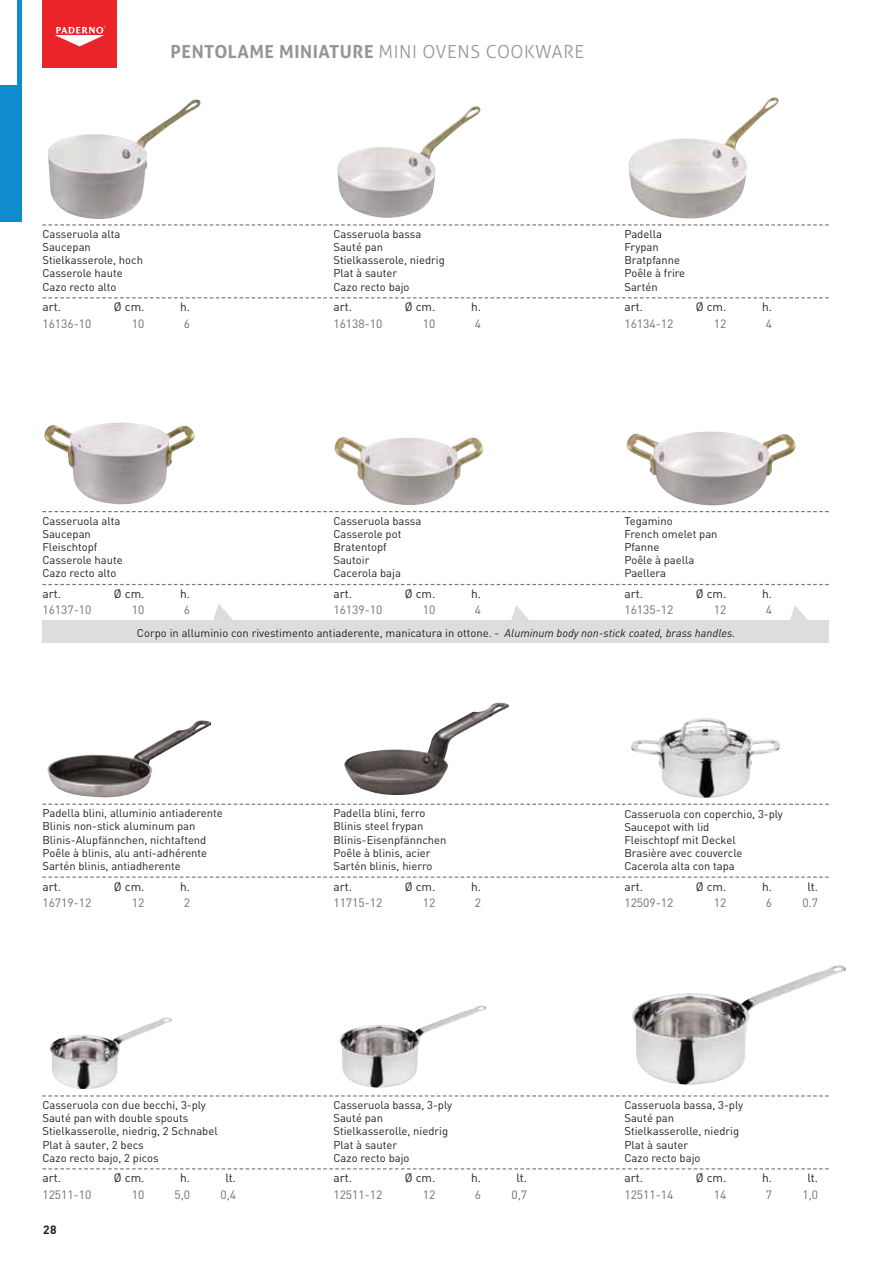
<style>
.page{position:relative;width:893px;height:1263px;background:#fff}
.page>*{position:absolute;margin:0;border:0;box-sizing:border-box;transform-origin:0 0}
.t1{font:700 18px "Aller";letter-spacing:.03em;color:#939598}
.t2{font:12px "DIN";color:#6d6e70}
.t3{font:12px "DIN";color:#231f20}
.t4{font:700 12px "DIN";color:#231f20}
.t5{font:11.25px/13.2px "DIN";color:#231f20}
.s1{font-weight:300}
.s2{font-style:italic}
</style>
<div class="page">
<svg style="left:790px;top:605px;width:18px;height:15px"></svg>
<svg style="left:511px;top:605px;width:18px;height:15px"></svg>
<svg style="left:213px;top:604px;width:20px;height:16px"></svg>
<div style="left:42px;top:620px;width:787px;height:23px;background:#dcddde"></div>
<img style="left:48px;top:99px;width:153px;height:120px">
<svg style="left:42px;top:297px;width:787px;height:1px"></svg>
<svg style="left:42px;top:224px;width:787px;height:2px"></svg>
<img style="left:337px;top:106px;width:144px;height:112px">
<img style="left:628px;top:97px;width:151px;height:122px">
<img style="left:44px;top:422px;width:151px;height:83px">
<svg style="left:42px;top:584px;width:787px;height:1px"></svg>
<svg style="left:42px;top:511px;width:787px;height:1px"></svg>
<img style="left:334px;top:437px;width:150px;height:68px">
<img style="left:626px;top:431px;width:170px;height:75px">
<img style="left:50px;top:1017px;width:122px;height:72px">
<svg style="left:42px;top:1168px;width:787px;height:1px"></svg>
<svg style="left:42px;top:1095px;width:787px;height:2px"></svg>
<img style="left:339px;top:1006px;width:148px;height:82px">
<img style="left:632px;top:965px;width:214px;height:120px">
<svg style="left:42px;top:877px;width:787px;height:1px"></svg>
<svg style="left:42px;top:804px;width:787px;height:1px"></svg>
<img style="left:47px;top:720px;width:164px;height:78px">
<img style="left:344px;top:702px;width:165px;height:93px">
<img style="left:631px;top:718px;width:149px;height:80px">
<div style="left:0;top:85px;width:21px;height:137px;background:#0f8ccd"></div>
<div style="left:42px;top:0;width:75px;height:67px;background:#eb2429"></div>
<svg style="left:55px;top:26px;width:50px;height:20px"></svg>
<hr style="left:17px;top:0;width:4px;height:207px;background:#0f8ccd">
<h1 class="t1" style="left:171px;top:45px;width:415px">PENTOLAME MINIATURE <span class="s1">MINI OVENS COOKWARE</span></h1>
<p class="t5" style="left:42px;top:229px;width:102px">Casseruola alta<br>Saucepan<br>Stielkasserole, hoch<br>Casserole haute<br>Cazo recto alto</p>
<p class="t3" style="left:42px;top:303px;width:20px">art.</p>
<p class="t3" style="left:114px;top:303px;width:32px">Ø cm.</p>
<p class="t3" style="left:180px;top:303px;width:11px">h.</p>
<p class="t2" style="left:42px;top:319px;width:50px">16136-10</p>
<p class="t2" style="left:132px;top:319px;width:14px">10</p>
<p class="t2" style="left:184px;top:319px;width:8px">6</p>
<p class="t5" style="left:333px;top:229px;width:113px">Casseruola bassa<br>Sauté pan<br>Stielkasserole, niedrig<br>Plat à sauter<br>Cazo recto bajo</p>
<p class="t3" style="left:333px;top:303px;width:20px">art.</p>
<p class="t3" style="left:405px;top:303px;width:32px">Ø cm.</p>
<p class="t3" style="left:471px;top:303px;width:11px">h.</p>
<p class="t2" style="left:333px;top:319px;width:50px">16138-10</p>
<p class="t2" style="left:423px;top:319px;width:14px">10</p>
<p class="t2" style="left:475px;top:319px;width:8px">4</p>
<p class="t5" style="left:624px;top:229px;width:62px">Padella<br>Frypan<br>Bratpfanne<br>Poêle à frire<br>Sartén</p>
<p class="t3" style="left:624px;top:303px;width:20px">art.</p>
<p class="t3" style="left:696px;top:303px;width:32px">Ø cm.</p>
<p class="t3" style="left:762px;top:303px;width:11px">h.</p>
<p class="t2" style="left:624px;top:319px;width:50px">16134-12</p>
<p class="t2" style="left:714px;top:319px;width:14px">12</p>
<p class="t2" style="left:766px;top:319px;width:8px">4</p>
<p class="t5" style="left:42px;top:515px;width:82px">Casseruola alta<br>Saucepan<br>Fleischtopf<br>Casserole haute<br>Cazo recto alto</p>
<p class="t3" style="left:42px;top:589px;width:20px">art.</p>
<p class="t3" style="left:114px;top:589px;width:32px">Ø cm.</p>
<p class="t3" style="left:180px;top:589px;width:11px">h.</p>
<p class="t2" style="left:42px;top:606px;width:50px">16137-10</p>
<p class="t2" style="left:132px;top:606px;width:14px">10</p>
<p class="t2" style="left:184px;top:606px;width:8px">6</p>
<p class="t5" style="left:333px;top:515px;width:89px">Casseruola bassa<br>Casserole pot<br>Bratentopf<br>Sautoir<br>Cacerola baja</p>
<p class="t3" style="left:333px;top:589px;width:20px">art.</p>
<p class="t3" style="left:405px;top:589px;width:32px">Ø cm.</p>
<p class="t3" style="left:471px;top:589px;width:11px">h.</p>
<p class="t2" style="left:333px;top:606px;width:50px">16139-10</p>
<p class="t2" style="left:423px;top:606px;width:14px">10</p>
<p class="t2" style="left:475px;top:606px;width:8px">4</p>
<p class="t5" style="left:624px;top:515px;width:95px">Tegamino<br>French omelet pan<br>Pfanne<br>Poêle à paella<br>Paellera</p>
<p class="t3" style="left:624px;top:589px;width:20px">art.</p>
<p class="t3" style="left:696px;top:589px;width:32px">Ø cm.</p>
<p class="t3" style="left:762px;top:589px;width:11px">h.</p>
<p class="t2" style="left:624px;top:606px;width:50px">16135-12</p>
<p class="t2" style="left:714px;top:606px;width:14px">12</p>
<p class="t2" style="left:766px;top:606px;width:8px">4</p>
<p class="t5" style="left:137px;top:628px;width:600px">Corpo in alluminio con rivestimento antiaderente, manicatura in ottone. - <span class="s2">Aluminum body non-stick coated, brass handles.</span></p>
<p class="t5" style="left:42px;top:808px;width:182px">Padella blini, alluminio antiaderente Blinis non-stick aluminum pan Blinis-Alupfännchen, nichtaftend Poêle à blinis, alu anti-adhérente Sartén blinis, antiadherente</p>
<p class="t3" style="left:42px;top:882px;width:20px">art.</p>
<p class="t3" style="left:114px;top:882px;width:32px">Ø cm.</p>
<p class="t3" style="left:180px;top:882px;width:11px">h.</p>
<p class="t2" style="left:42px;top:898px;width:50px">16719-12</p>
<p class="t2" style="left:132px;top:898px;width:14px">12</p>
<p class="t2" style="left:184px;top:898px;width:8px">2</p>
<p class="t5" style="left:42px;top:1100px;width:177px">Casseruola con due becchi, 3-ply<br>Sauté pan with double spouts<br>Stielkasserolle, niedrig, 2 Schnabel<br>Plat à sauter, 2 becs<br>Cazo recto bajo, 2 picos</p>
<p class="t3" style="left:42px;top:1174px;width:20px">art.</p>
<p class="t3" style="left:114px;top:1174px;width:32px">Ø cm.</p>
<p class="t3" style="left:180px;top:1174px;width:11px">h.</p>
<p class="t3" style="left:225px;top:1174px;width:12px">lt.</p>
<p class="t2" style="left:42px;top:1190px;width:50px">12511-10</p>
<p class="t2" style="left:132px;top:1190px;width:14px">10</p>
<p class="t2" style="left:174px;top:1190px;width:17px">5,0</p>
<p class="t2" style="left:220px;top:1190px;width:17px">0,4</p>
<p class="t4" style="left:43px;top:1221px;width:15px">28</p>
<p class="t5" style="left:333px;top:808px;width:114px">Padella blini, ferro<br>Blinis steel frypan<br>Blinis-Eisenpfännchen<br>Poêle à blinis, acier<br>Sartén blinis, hierro</p>
<p class="t3" style="left:333px;top:882px;width:20px">art.</p>
<p class="t3" style="left:405px;top:882px;width:32px">Ø cm.</p>
<p class="t3" style="left:471px;top:882px;width:11px">h.</p>
<p class="t2" style="left:333px;top:898px;width:50px">11715-12</p>
<p class="t2" style="left:423px;top:898px;width:14px">12</p>
<p class="t2" style="left:475px;top:898px;width:8px">2</p>
<p class="t5" style="left:333px;top:1100px;width:120px">Casseruola bassa, 3-ply<br>Sauté pan<br>Stielkasserolle, niedrig<br>Plat à sauter<br>Cazo recto bajo</p>
<p class="t3" style="left:333px;top:1174px;width:20px">art.</p>
<p class="t3" style="left:405px;top:1174px;width:32px">Ø cm.</p>
<p class="t3" style="left:471px;top:1174px;width:11px">h.</p>
<p class="t3" style="left:516px;top:1174px;width:12px">lt.</p>
<p class="t2" style="left:333px;top:1190px;width:50px">12511-12</p>
<p class="t2" style="left:423px;top:1190px;width:14px">12</p>
<p class="t2" style="left:475px;top:1190px;width:8px">6</p>
<p class="t2" style="left:511px;top:1190px;width:17px">0,7</p>
<p class="t5" style="left:624px;top:808px;width:160px">Casseruola con coperchio, 3-ply<br>Saucepot with lid<br>Fleischtopf mit Deckel<br>Brasière avec couvercle<br>Cacerola alta con tapa</p>
<p class="t3" style="left:624px;top:882px;width:20px">art.</p>
<p class="t3" style="left:696px;top:882px;width:32px">Ø cm.</p>
<p class="t3" style="left:762px;top:882px;width:11px">h.</p>
<p class="t3" style="left:807px;top:882px;width:12px">lt.</p>
<p class="t2" style="left:624px;top:899px;width:50px">12509-12</p>
<p class="t2" style="left:714px;top:899px;width:14px">12</p>
<p class="t2" style="left:766px;top:899px;width:8px">6</p>
<p class="t2" style="left:802px;top:899px;width:17px">0.7</p>
<p class="t5" style="left:624px;top:1100px;width:120px">Casseruola bassa, 3-ply<br>Sauté pan<br>Stielkasserolle, niedrig<br>Plat à sauter<br>Cazo recto bajo</p>
<p class="t3" style="left:624px;top:1174px;width:20px">art.</p>
<p class="t3" style="left:696px;top:1174px;width:32px">Ø cm.</p>
<p class="t3" style="left:762px;top:1174px;width:11px">h.</p>
<p class="t3" style="left:807px;top:1174px;width:12px">lt.</p>
<p class="t2" style="left:624px;top:1190px;width:50px">12511-14</p>
<p class="t2" style="left:714px;top:1190px;width:14px">14</p>
<p class="t2" style="left:766px;top:1190px;width:8px">7</p>
<p class="t2" style="left:802px;top:1190px;width:17px">1,0</p>
</div>
